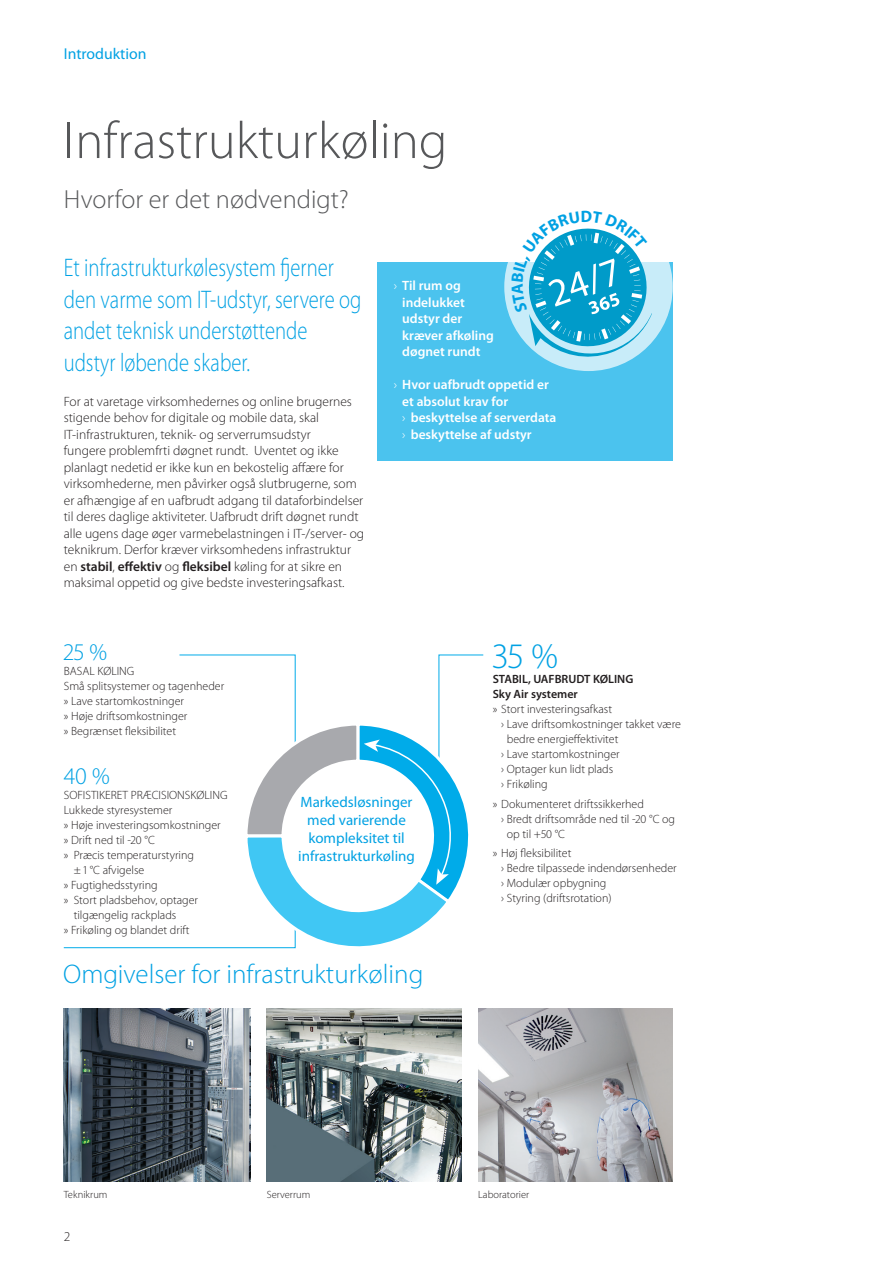
<style>
.page{position:relative;width:893px;height:1263px;background:#fff}
.page>*{position:absolute;margin:0;border:0;box-sizing:border-box;transform-origin:0 0}
.t1{font:300 52.5px "Myriad Pro";color:#57585a}
.t2{font:300 36px "Myriad Pro";color:#00a1e3}
.t3{font:300 27px "Myriad Pro";color:#00a1e3}
.t4{font:300 26.25px "Myriad Pro";color:#57585a}
.t5{font:300 25.5px/31.5px "Myriad Pro";color:#00a1e3;scale:.81 1}
.t6{font:300 24px "Myriad Pro";color:#00a1e3}
.t7{font:15.75px "Myriad Pro";color:#00a1e3}
.t8{font:15px/18px "Myriad Pro";color:#00a1e3;text-align:center}
.t9{font:300 13.5px/16.5px "Myriad Pro";color:#231f20}
.t10{font:600 13.5px/16.5px "Myriad Pro";color:#fff}
.t11{font:300 12px/15px "Myriad Pro";color:#231f20}
.t12{font:600 12px/15px "Myriad Pro";color:#231f20}
.t13{font:300 10.5px "Myriad Pro";color:#231f20}
.s1{font-weight:600}
.s2{font-weight:300}
</style>
<div class="page">
<img style="left:64px;top:1009px;width:187px;height:173px">
<img style="left:267px;top:1009px;width:194px;height:173px">
<img style="left:478px;top:1009px;width:195px;height:173px">
<div style="left:377px;top:263px;width:296px;height:198px;background:#4bc3ee"></div>
<svg style="left:504px;top:203px;width:169px;height:168px;fill:#c8ecf9"></svg>
<svg style="left:63px;top:654px;width:421px;height:294px"></svg>
<svg style="left:243px;top:721px;width:241px;height:228px"></svg>
<svg style="left:512px;top:211px;width:142px;height:151px"></svg>
<h3 class="t7" style="left:64px;top:44px;width:84px">Introduktion</h3>
<h1 class="t1" style="left:63px;top:112px;width:385px">Infrastrukturkøling</h1>
<h3 class="t4" style="left:64px;top:184px;width:287px">Hvorfor er det nødvendigt?</h3>
<h3 class="t5" style="left:64px;top:252px;width:369px">Et infrastrukturkølesystem fjerner den varme som IT-udstyr, servere og andet teknisk understøttende udstyr løbende skaber.</h3>
<p class="t9" style="left:64px;top:393px;width:301px">For at varetage virksomhedernes og online brugernes stigende behov for digitale og mobile data, skal IT-infrastrukturen, teknik- og serverrumsudstyr<br>fungere problemfrti døgnet rundt. Uventet og ikke planlagt nedetid er ikke kun en bekostelig affære for virksomhederne, men påvirker også slutbrugerne, som er afhængige af en uafbrudt adgang til dataforbindelser</p>
<p class="t9" style="left:64px;top:508px;width:302px">til deres daglige aktiviteter. Uafbrudt drift døgnet rundt alle ugens dage øger varmebelastningen i IT-/server- og teknikrum. Derfor kræver virksomhedens infrastruktur en <span class="s1">stabil</span>, <span class="s1">effektiv</span> og <span class="s1">fleksibel</span> køling for at sikre en maksimal oppetid og give bedste investeringsafkast.</p>
<p class="t10" style="left:402px;top:277px;width:93px;text-indent:-9px"><span class="s2">›</span> Til rum og indelukket udstyr der kræver afkøling døgnet rundt</p>
<p class="t10" style="left:402px;top:376px;width:156px;text-indent:-9px"><span class="s2">›</span> Hvor uafbrudt oppetid er et absolut krav for<br><span class="s2">›</span> beskyttelse af serverdata <span class="s2">›</span> beskyttelse af udstyr</p>
<h3 class="t6" style="left:64px;top:639px;width:45px">25 %</h3>
<p class="t11" style="left:64px;top:664px;width:162px">BASAL KØLING<br>Små splitsystemer og tagenheder » Lave startomkostninger<br>» Høje driftsomkostninger<br>» Begrænset fleksibilitet</p>
<h3 class="t6" style="left:64px;top:763px;width:48px">40 %</h3>
<p class="t11" style="left:64px;top:788px;width:165px">SOFISTIKERET PRÆCISIONSKØLING</p>
<p class="t11" style="left:64px;top:803px;width:110px">Lukkede styresystemer</p>
<p class="t11" style="left:64px;top:818px;width:159px">» Høje investeringsomkostninger</p>
<p class="t11" style="left:64px;top:833px;width:93px">» Drift ned til -20 °C</p>
<p class="t11" style="left:64px;top:848px;width:132px">» Præcis temperaturstyring</p>
<p class="t11" style="left:74px;top:863px;width:72px">± 1 °C afvigelse</p>
<p class="t11" style="left:64px;top:878px;width:95px">» Fugtighedsstyring</p>
<p class="t11" style="left:64px;top:893px;width:136px">» Stort pladsbehov, optager</p>
<p class="t11" style="left:74px;top:908px;width:104px">tilgængelig rackplads</p>
<p class="t11" style="left:64px;top:923px;width:127px">» Frikøling og blandet drift</p>
<p class="t8" style="left:298px;top:793px;width:118px">Markedsløsninger med varierende kompleksitet til infrastrukturkøling</p>
<h3 class="t3" style="left:63px;top:959px;width:362px">Omgivelser for infrastrukturkøling</h3>
<h2 class="t2" style="left:493px;top:636px;width:67px">35 %</h2>
<p class="t12" style="left:493px;top:671px;width:142px">STABIL, UAFBRUDT KØLING<br>Sky Air systemer</p>
<p class="t11" style="left:493px;top:702px;width:121px">» Stort investeringsafkast</p>
<p class="t11" style="left:501px;top:717px;width:181px">› Lave driftsomkostninger takket være</p>
<p class="t11" style="left:507px;top:732px;width:113px">bedre energieffektivitet</p>
<p class="t11" style="left:501px;top:747px;width:120px">› Lave startomkostninger</p>
<p class="t11" style="left:501px;top:762px;width:114px">› Optager kun lidt plads</p>
<p class="t11" style="left:501px;top:777px;width:48px">› Frikøling</p>
<p class="t11" style="left:493px;top:796px;width:153px">» Dokumenteret driftssikkerhed</p>
<p class="t11" style="left:501px;top:811px;width:175px">› Bredt driftsområde ned til -20 °C og</p>
<p class="t11" style="left:507px;top:826px;width:60px">op til +50 °C</p>
<p class="t11" style="left:501px;top:846px;width:177px;text-indent:-9px">» Høj fleksibilitet<br>› Bedre tilpassede indendørsenheder › Modulær opbygning<br>› Styring (driftsrotation)</p>
<p class="t13" style="left:64px;top:1188px;width:45px">Teknikrum</p>
<p class="t13" style="left:267px;top:1188px;width:45px">Serverrum</p>
<p class="t13" style="left:478px;top:1188px;width:53px">Laboratorier</p>
<p class="t9" style="left:64px;top:1228px;width:8px">2</p>
</div>
